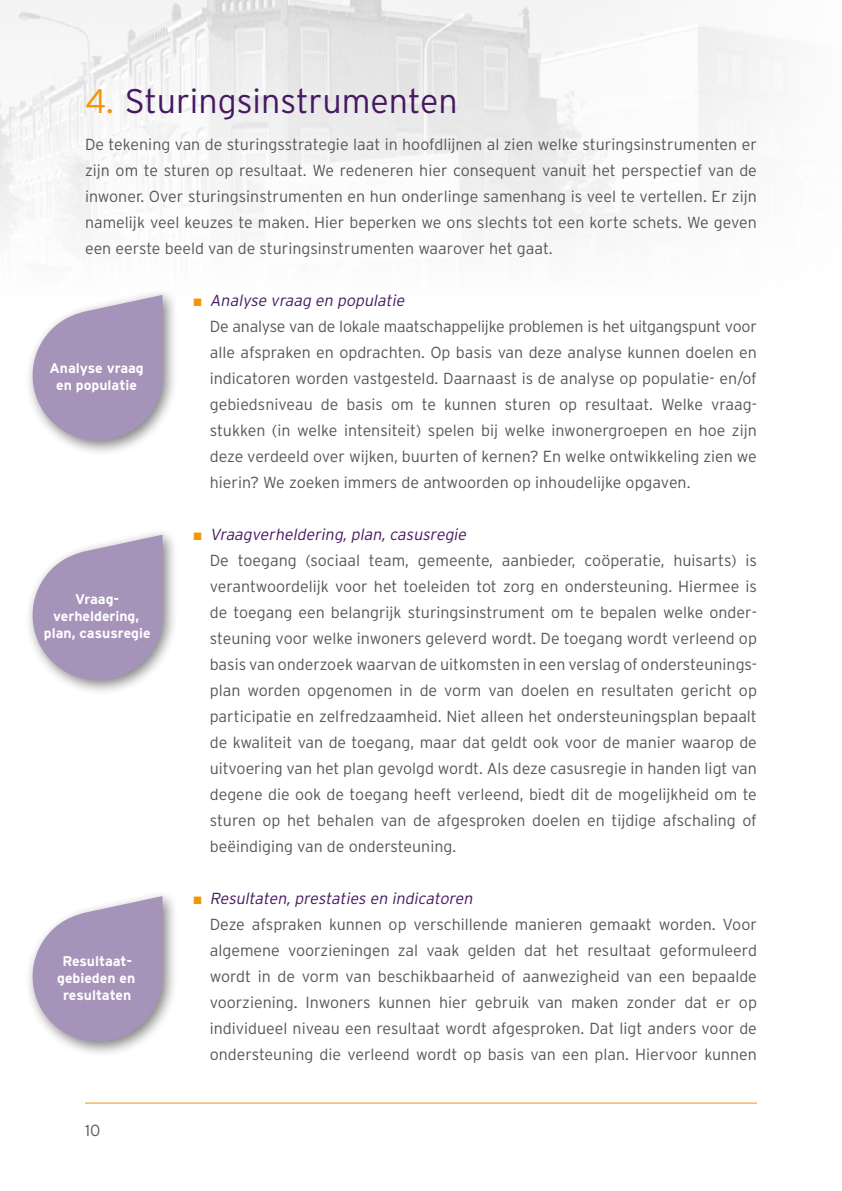
<style>
.page{position:relative;width:842px;height:1191px;background:#fff}
.page>*{position:absolute;margin:0;border:0;box-sizing:border-box;transform-origin:0 0}
.t1{font:300 34px "Interstate";color:#461861}
.t2{font:300 16px/26px "Interstate";color:#575756}
.t3{font:700 14px/16.8px "Interstate";color:#fff;text-align:center}
.s1{color:#f49600}
.s2{font-family:"Arial";font-weight:400;color:#f49600}
.s3{font-style:italic;color:#461861}
</style>
<div class="page">
<hr style="left:85px;top:1102px;width:672px;height:1px;background:#f49600">
<img style="left:0;top:0;width:520px;height:242px">
<div style="left:25px;top:889px;width:154px;height:169px;background:#000;opacity:.5"></div>
<svg style="left:25px;top:896px;width:138px;height:153px"></svg>
<div style="left:25px;top:528px;width:154px;height:169px;background:#000;opacity:.5"></div>
<svg style="left:25px;top:535px;width:138px;height:153px"></svg>
<div style="left:25px;top:288px;width:154px;height:169px;background:#000;opacity:.5"></div>
<svg style="left:25px;top:295px;width:138px;height:153px"></svg>
<h1 class="t1" style="left:85px;top:81px;width:374px"><span class="s1">4.</span> Sturingsinstrumenten</h1>
<p class="t2" style="left:85px;top:131px;width:673px;text-align:justify">De tekening van de sturingsstrategie laat in hoofdlijnen al zien welke sturingsinstrumenten er zijn om te sturen op resultaat. We redeneren hier consequent vanuit het perspectief van de inwoner. Over sturingsinstrumenten en hun onderlinge samenhang is veel te vertellen. Er zijn namelijk veel keuzes te maken. Hier beperken we ons slechts tot een korte schets. We geven een eerste beeld van de sturingsinstrumenten waarover het gaat.</p>
<p class="t3" style="left:49px;top:359px;width:96px">Analyse vraag en populatie</p>
<p class="t3" style="left:44px;top:591px;width:108px">Vraag&shy;verheldering, plan, casusregie</p>
<p class="t3" style="left:57px;top:952px;width:80px">Resultaat&shy;gebieden en resultaten</p>
<p class="t2" style="left:85px;top:1117px;width:17px">10</p>
<p class="t2" style="left:210px;top:287px;width:549px;text-indent:-17px"><span class="s2">■</span> <span class="s3">Analyse vraag en populatie<br></span>De analyse van de lokale maatschappelijke problemen is het uitgangspunt voor alle afspraken en opdrachten. Op basis van deze analyse kunnen doelen en indicatoren worden vastgesteld. Daarnaast is de analyse op populatie- en/of gebiedsniveau de basis om te kunnen sturen op resultaat. Welke vraag&shy;stukken (in welke intensiteit) spelen bij welke inwonergroepen en hoe zijn deze verdeeld over wijken, buurten of kernen? En welke ontwikkeling zien we hierin? We zoeken immers de antwoorden op inhoudelijke opgaven.</p>
<p class="t2" style="left:210px;top:521px;width:549px;text-indent:-17px"><span class="s2">■</span> <span class="s3">Vraagverheldering, plan, casusregie<br></span>De toegang (sociaal team, gemeente, aanbieder, coöperatie, huisarts) is verantwoordelijk voor het toeleiden tot zorg en ondersteuning. Hiermee is de toegang een belangrijk sturingsinstrument om te bepalen welke onder&shy;steuning voor welke inwoners geleverd wordt. De toegang wordt verleend op basis van onderzoek waarvan de uitkomsten in een verslag of ondersteunings&shy;plan worden opgenomen in de vorm van doelen en resultaten gericht op participatie en zelfredzaamheid. Niet alleen het ondersteuningsplan bepaalt de kwaliteit van de toegang, maar dat geldt ook voor de manier waarop de uitvoering van het plan gevolgd wordt. Als deze casusregie in handen ligt van degene die ook de toegang heeft verleend, biedt dit de mogelijkheid om te sturen op het behalen van de afgesproken doelen en tijdige afschaling of beëindiging van de ondersteuning.</p>
<p class="t2" style="left:210px;top:885px;width:549px;text-indent:-17px"><span class="s2">■</span> <span class="s3">Resultaten, prestaties en indicatoren<br></span>Deze afspraken kunnen op verschillende manieren gemaakt worden. Voor algemene voorzieningen zal vaak gelden dat het resultaat geformuleerd wordt in de vorm van beschikbaarheid of aanwezigheid van een bepaalde voorziening. Inwoners kunnen hier gebruik van maken zonder dat er op individueel niveau een resultaat wordt afgesproken. Dat ligt anders voor de ondersteuning die verleend wordt op basis van een plan. Hiervoor kunnen</p>
</div>
